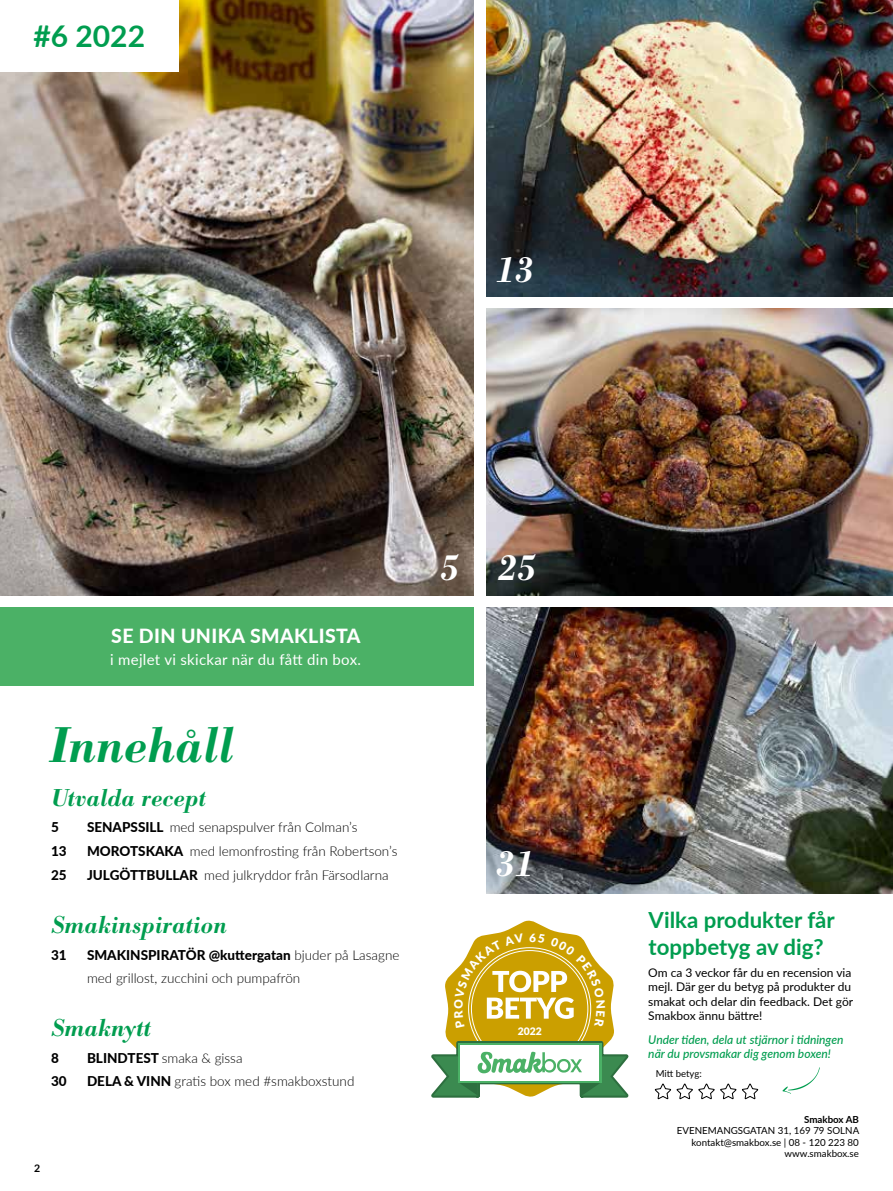
<style>
.page{position:relative;width:893px;height:1191px;background:#fff}
.page>*{position:absolute;margin:0;border:0;box-sizing:border-box;transform-origin:0 0}
.t1{font:italic 500 49.35px "Bodoni BE";color:#009d4f}
.t2{font:italic 500 36px "Bodoni BE";color:#fff}
.t3{font:700 30px "Lato";color:#009d4f}
.t4{font:italic 500 24px "Bodoni BE";color:#009d4f}
.t5{font:700 22.2px/26.7px "Lato";color:#009d4f}
.t6{font:800 19.5px "Lato";letter-spacing:.02em;color:#fff}
.t7{font:15px "Lato";letter-spacing:.02em;color:#fff}
.t8{font:300 13.5px/22.5px "Lato";color:#000}
.t9{font:800 13.5px "Lato";color:#000}
.t10{font:12px/14.4px "Lato";color:#000}
.t11{font:italic 500 12px/14.4px "Lato";color:#009d4f}
.t12{font:700 10.5px "Lato";color:#000}
.t13{font:900 10.35px "Lato";color:#fff}
.t14{font:9.75px/11.2px "Lato";color:#000;text-align:right}
.t15{font:700 9.75px "Lato";color:#000}
.t16{font:9.6px "Lato";color:#000}
.s1{font-weight:800}
</style>
<div class="page">
<img style="left:0;top:0;width:473px;height:595px">
<div style="left:0;top:0;width:179px;height:72px;background:#fff"></div>
<img style="left:486px;top:607px;width:407px;height:286px">
<img style="left:486px;top:0;width:407px;height:297px">
<img style="left:486px;top:309px;width:407px;height:286px">
<div style="left:0;top:607px;width:473px;height:79px;background:#4bb166"></div>
<svg style="left:655px;top:1083px;width:103px;height:16px"></svg>
<svg style="left:782px;top:1067px;width:38px;height:26px"></svg>
<svg style="left:431px;top:920px;width:197px;height:177px"></svg>
<h3 class="t3" style="left:33px;top:14px;width:113px">#6 2022</h3>
<h2 class="t2" style="left:496px;top:248px;width:39px">13</h2>
<h3 class="t6" style="left:111px;top:621px;width:251px">SE DIN UNIKA SMAKLISTA</h3>
<p class="t7" style="left:110px;top:649px;width:252px">i mejlet vi skickar när du fått din box.</p>
<h1 class="t1" style="left:50px;top:716px;width:185px">Innehåll</h1>
<h3 class="t4" style="left:51px;top:783px;width:156px">Utvalda recept</h3>
<p class="t9" style="left:51px;top:817px;width:9px">5</p>
<p class="t8" style="left:87px;top:816px;width:272px"><span class="s1">SENAPSSILL</span> med senapspulver från Colman’s</p>
<p class="t9" style="left:51px;top:841px;width:17px">13</p>
<p class="t8" style="left:87px;top:839px;width:312px"><span class="s1">MOROTSKAKA</span> med lemonfrosting från Robertson’s</p>
<p class="t9" style="left:51px;top:865px;width:17px">25</p>
<p class="t8" style="left:87px;top:863px;width:303px"><span class="s1">JULGÖTTBULLAR</span> med julkryddor från Färsodlarna</p>
<h3 class="t4" style="left:51px;top:911px;width:178px">Smakinspiration</h3>
<p class="t9" style="left:51px;top:945px;width:17px">31</p>
<p class="t8" style="left:87px;top:943px;width:314px"><span class="s1">SMAKINSPIRATÖR @kuttergatan</span> bjuder på Lasagne med grillost, zucchini och pumpafrön</p>
<h3 class="t4" style="left:51px;top:1014px;width:102px">Smaknytt</h3>
<p class="t9" style="left:51px;top:1048px;width:9px">8</p>
<p class="t8" style="left:87px;top:1046px;width:157px"><span class="s1">BLINDTEST</span> smaka &amp; gissa</p>
<p class="t9" style="left:51px;top:1070px;width:17px">30</p>
<p class="t8" style="left:87px;top:1069px;width:269px"><span class="s1">DELA &amp; VINN</span> gratis box med #smakboxstund</p>
<p class="t12" style="left:34px;top:1160px;width:8px">2</p>
<h2 class="t2" style="left:440px;top:546px;width:20px">5</h2>
<h2 class="t2" style="left:498px;top:547px;width:39px">25</h2>
<h2 class="t2" style="left:496px;top:842px;width:39px">31</h2>
<p class="t13" style="left:518px;top:1025px;width:26px">2022</p>
<h3 class="t5" style="left:649px;top:905px;width:188px">Vilka produkter får toppbetyg av dig?</h3>
<p class="t10" style="left:648px;top:964px;width:206px">Om ca 3 veckor får du en recension via mejl. Där ger du betyg på produkter du smakat och delar din feedback. Det gör<br>Smakbox ännu bättre!</p>
<p class="t11" style="left:648px;top:1031px;width:197px">Under tiden, dela ut stjärnor i tidningen när du provsmakar dig genom boxen!</p>
<p class="t16" style="left:656px;top:1067px;width:47px">Mitt betyg:</p>
<p class="t15" style="left:804px;top:1112px;width:56px">Smakbox AB</p>
<p class="t14" style="left:677px;top:1124px;width:184px">EVENEMANGSGATAN 31, 169 79 SOLNA kontakt@smakbox.se | 08 - 120 223 80 www.smakbox.se</p>
</div>
